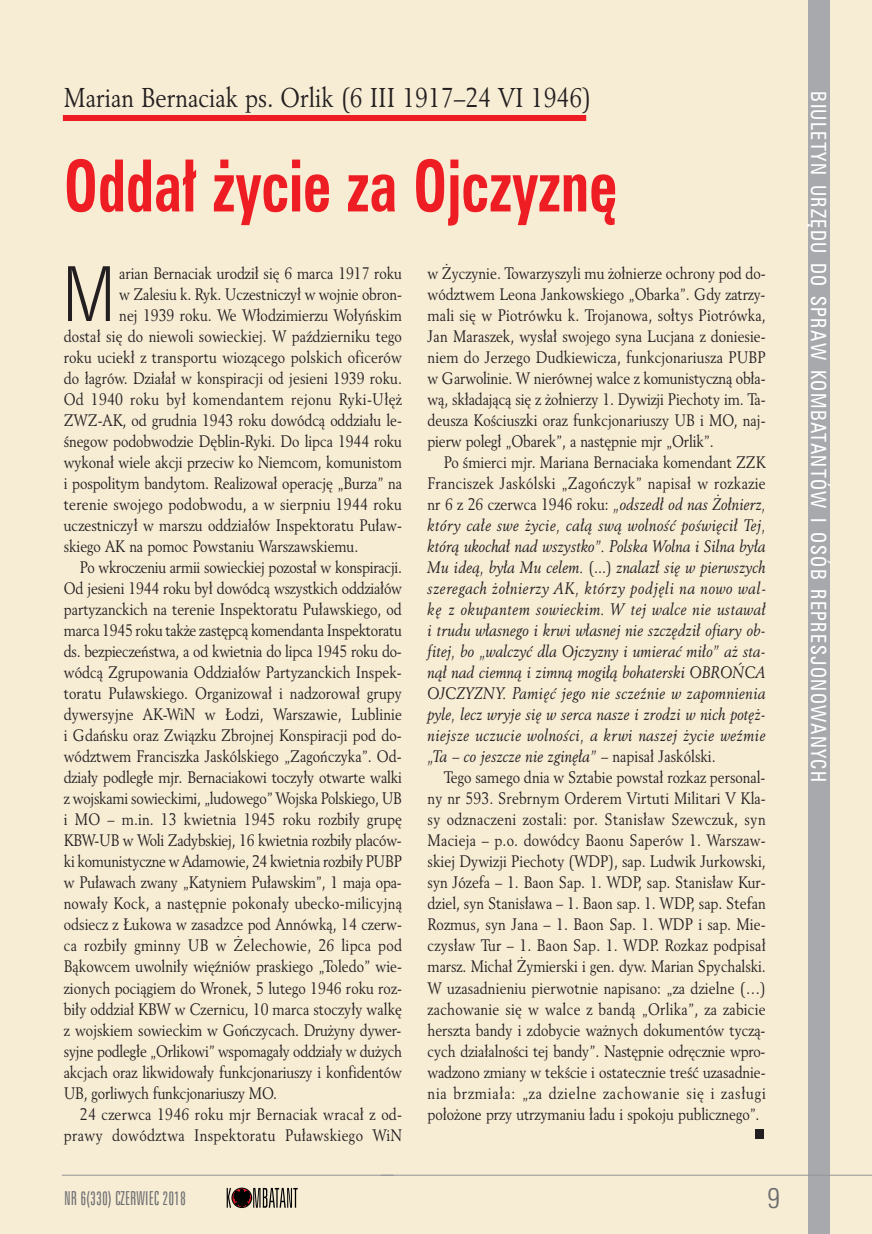
<style>
.page{position:relative;width:872px;height:1234px;background:#fff}
.page>*{position:absolute;margin:0;border:0;box-sizing:border-box;transform-origin:0 0}
.t1{font:76.05px "Zurich Lt Cn EU Normal";color:#231f20;scale:.87 1}
.t2{font:72px "Zurich Cn EU Bold";color:#ee1d23;scale:.8 1}
.t3{font:28.5px "Zurich Lt Cn EU Normal";color:#6c6d70}
.t4{font:27px "Revival 565 EU Normal";color:#231f20;scale:.87 1}
.t5{font:21px "Zurich Cn EU Normal";letter-spacing:.07em;color:#fff;scale:.92 1}
.t6{font:19.2px "Zurich Lt X Cn EU Normal";color:#6c6d70}
.t7{font:16.5px/21px "Revival 565 EU Normal";color:#231f20;text-align:justify;scale:.87 1}
.t8{font:16.5px/21px "Revival 565 EU Italic";letter-spacing:.025em;color:#231f20;text-align:justify;scale:.87 1}
.t9{font:16.5px "Revival 565 EU Normal";letter-spacing:.02em;color:#231f20;scale:.87 1}
.s1{font-family:"Revival 565 EU Italic"}
.s2{font-family:"Revival 565 EU Normal"}
</style>
<div class="page">
<div style="left:0;top:0;width:872px;height:1233px;background:#f7ecd4"></div>
<svg style="left:227px;top:1187px;width:71px;height:20px"></svg>
<hr style="left:62px;top:1174px;width:332px;height:1px;background:#939598">
<div style="left:808px;top:0;width:21px;height:1233px;background:#a8a9ad"></div>
<hr style="left:380px;top:1174px;width:492px;height:1px;background:#939598">
<div style="left:63px;top:115px;width:523px;height:6px;background:#ee1d23"></div>
<div style="left:755px;top:1128px;width:9px;height:10px;background:#231f20"></div>
<h3 class="t4" style="left:64px;top:81px;width:608px">Marian Bernaciak ps. Orlik (6 III 1917–24 VI 1946)</h3>
<h2 class="t2" style="left:64px;top:141px;width:693px">Oddał życie za Ojczyznę</h2>
<h1 class="t1" style="left:64px;top:248px;width:59px">M</h1>
<p class="t7" style="left:119px;top:263px;width:326px">arian Bernaciak urodził się 6 marca 1917 roku</p>
<p class="t7" style="left:119px;top:284px;width:326px">w Zalesiu k. Ryk. Uczestniczył w wojnie obron-</p>
<p class="t7" style="left:119px;top:305px;width:326px">nej 1939 roku. We Włodzimierzu Wołyńskim</p>
<p class="t7" style="left:64px;top:326px;width:390px">dostał się do niewoli sowieckiej. W październiku tego</p>
<p class="t7" style="left:64px;top:347px;width:390px">roku uciekł z transportu wiozącego polskich oficerów</p>
<p class="t7" style="left:64px;top:368px;width:390px">do łagrów. Działał w konspiracji od jesieni 1939 roku.</p>
<p class="t9" style="left:64px;top:389px;width:390px">Od 1940 roku był komendantem rejonu Ryki-Ułęż</p>
<p class="t7" style="left:64px;top:410px;width:390px">ZWZ-AK, od grudnia 1943 roku dowódcą oddziału le-</p>
<p class="t7" style="left:64px;top:431px;width:390px">śnegow podobwodzie Dęblin-Ryki. Do lipca 1944 roku</p>
<p class="t7" style="left:64px;top:452px;width:390px">wykonał wiele akcji przeciw ko Niemcom, komunistom</p>
<p class="t7" style="left:64px;top:473px;width:390px">i pospolitym bandytom. Realizował operację „Burza” na</p>
<p class="t7" style="left:64px;top:494px;width:390px">terenie swojego podobwodu, a w sierpniu 1944 roku</p>
<p class="t7" style="left:64px;top:515px;width:390px">uczestniczył w marszu oddziałów Inspektoratu Puław-</p>
<p class="t7" style="left:64px;top:536px;width:340px">skiego AK na pomoc Powstaniu Warszawskiemu.</p>
<p class="t7" style="left:80px;top:557px;width:372px">Po wkroczeniu armii sowieckiej pozostał w konspiracji.</p>
<p class="t7" style="left:64px;top:578px;width:390px">Od jesieni 1944 roku był dowódcą wszystkich oddziałów</p>
<p class="t7" style="left:64px;top:599px;width:390px">partyzanckich na terenie Inspektoratu Puławskiego, od</p>
<p class="t7" style="left:64px;top:620px;width:390px">marca 1945 roku także zastępcą komendanta Inspektoratu</p>
<p class="t7" style="left:64px;top:641px;width:390px">ds. bezpieczeństwa, a od kwietnia do lipca 1945 roku do-</p>
<p class="t7" style="left:64px;top:662px;width:390px">wódcą Zgrupowania Oddziałów Partyzanckich Inspek-</p>
<p class="t7" style="left:64px;top:683px;width:390px">toratu Puławskiego. Organizował i nadzorował grupy</p>
<p class="t7" style="left:64px;top:704px;width:390px">dywersyjne AK-WiN w Łodzi, Warszawie, Lublinie</p>
<p class="t7" style="left:64px;top:725px;width:390px">i Gdańsku oraz Związku Zbrojnej Konspiracji pod do-</p>
<p class="t7" style="left:64px;top:746px;width:390px">wództwem Franciszka Jaskólskiego „Zagończyka”. Od-</p>
<p class="t7" style="left:64px;top:767px;width:390px">działy podległe mjr. Bernaciakowi toczyły otwarte walki</p>
<p class="t7" style="left:64px;top:788px;width:390px">z wojskami sowieckimi, „ludowego” Wojska Polskiego, UB</p>
<p class="t7" style="left:64px;top:809px;width:390px">i MO – m.in. 13 kwietnia 1945 roku rozbiły grupę</p>
<p class="t7" style="left:64px;top:830px;width:390px">KBW-UB w Woli Zadybskiej, 16 kwietnia rozbiły placów-</p>
<p class="t7" style="left:64px;top:851px;width:390px">ki komunistyczne w Adamowie, 24 kwietnia rozbiły PUBP</p>
<p class="t7" style="left:64px;top:872px;width:390px">w Puławach zwany „Katyniem Puławskim”, 1 maja opa-</p>
<p class="t7" style="left:64px;top:893px;width:390px">nowały Kock, a następnie pokonały ubecko-milicyjną</p>
<p class="t7" style="left:64px;top:914px;width:390px">odsiecz z Łukowa w zasadzce pod Annówką, 14 czerw-</p>
<p class="t9" style="left:64px;top:935px;width:390px">ca rozbiły gminny UB w Żelechowie, 26 lipca pod</p>
<p class="t7" style="left:64px;top:956px;width:390px">Bąkowcem uwolniły więźniów praskiego „Toledo” wie-</p>
<p class="t7" style="left:64px;top:977px;width:390px">zionych pociągiem do Wronek, 5 lutego 1946 roku roz-</p>
<p class="t7" style="left:64px;top:998px;width:390px">biły oddział KBW w Czernicu, 10 marca stoczyły walkę</p>
<p class="t7" style="left:64px;top:1019px;width:389px">z wojskiem sowieckim w Gończycach. Drużyny dywer-</p>
<p class="t7" style="left:64px;top:1040px;width:390px">syjne podległe „Orlikowi” wspomagały oddziały w dużych</p>
<p class="t7" style="left:64px;top:1061px;width:390px">akcjach oraz likwidowały funkcjonariuszy i konfidentów</p>
<p class="t7" style="left:64px;top:1082px;width:246px">UB, gorliwych funkcjonariuszy MO.</p>
<p class="t7" style="left:80px;top:1103px;width:372px">24 czerwca 1946 roku mjr Bernaciak wracał z od-</p>
<p class="t9" style="left:64px;top:1124px;width:390px">prawy dowództwa Inspektoratu Puławskiego WiN</p>
<p class="t7" style="left:427px;top:263px;width:390px">w Życzynie. Towarzyszyli mu żołnierze ochrony pod do&shy;wództwem Leona Jankowskiego „Obarka”. Gdy zatrzy&shy;mali się w Piotrówku k. Trojanowa, sołtys Piotrówka, Jan Maraszek, wysłał swojego syna Lucjana z doniesie&shy;niem do Jerzego Dudkiewicza, funkcjonariusza PUBP w Garwolinie. W nierównej walce z komunistyczną obła&shy;wą, składającą się z żołnierzy 1. Dywizji Piechoty im. Ta&shy;deusza Kościuszki oraz funkcjonariuszy UB i MO, naj&shy;pierw poległ „Obarek”, a następnie mjr „Orlik”.</p>
<p class="t7" style="left:427px;top:452px;width:390px;text-indent:16px">Po śmierci mjr. Mariana Bernaciaka komendant ZZK Franciszek Jaskólski „Zagończyk” napisał w rozkazie nr 6 z 26 czerwca 1946 roku: <span class="s1">„odszedł od nas Żołnierz,</span></p>
<p class="t8" style="left:427px;top:515px;width:391px">który całe swe życie, całą swą wolność poświęcił Tej, którą ukochał nad wszystko”. Polska Wolna i Silna była Mu ideą, była Mu celem. <span class="s2">(...)</span> znalazł się w pierwszych szeregach żołnierzy AK, którzy podjęli na nowo wal&shy;kę z okupantem sowieckim. W tej walce nie ustawał i trudu własnego i krwi własnej nie szczędził ofiary ob&shy;fitej, bo „walczyć dla Ojczyzny i umierać miło” aż sta&shy;nął nad ciemną i zimną mogiłą bohaterski OBROŃCA OJCZYZNY. Pamięć jego nie sczeźnie w zapomnienia pyle, lecz wryje się w serca nasze i zrodzi w nich potęż&shy;niejsze uczucie wolności, a krwi naszej życie weźmie „Ta – co jeszcze nie zginęła” <span class="s2">– napisał Jaskólski.</span></p>
<p class="t7" style="left:427px;top:767px;width:390px;text-indent:16px">Tego samego dnia w Sztabie powstał rozkaz personal&shy;ny nr 593. Srebrnym Orderem Virtuti Militari V Kla&shy;sy odznaczeni zostali: por. Stanisław Szewczuk, syn Macieja – p.o. dowódcy Baonu Saperów 1. Warszaw&shy;skiej Dywizji Piechoty (WDP), sap. Ludwik Jurkowski, syn Józefa – 1. Baon Sap. 1. WDP, sap. Stanisław Kur&shy;dziel, syn Stanisława – 1. Baon sap. 1. WDP, sap. Stefan Rozmus, syn Jana – 1. Baon Sap. 1. WDP i sap. Mie&shy;czysław Tur – 1. Baon Sap. 1. WDP. Rozkaz podpisał marsz. Michał Żymierski i gen. dyw. Marian Spychalski.<br>W uzasadnieniu pierwotnie napisano: „za dzielne (…) zachowanie się w walce z bandą „Orlika”, za zabicie herszta bandy i zdobycie ważnych dokumentów tyczą&shy;cych działalności tej bandy”. Następnie odręcznie wpro&shy;wadzono zmiany w tekście i ostatecznie treść uzasadnie&shy;nia brzmiała: „za dzielne zachowanie się i zasługi położone przy utrzymaniu ładu i spokoju publicznego”.</p>
<p class="t6" style="left:64px;top:1186px;width:123px">NR 6(330) CZERWIEC 2018</p>
<h3 class="t3" style="left:767px;top:1179px;width:15px">9</h3>
<p class="t5" style="left:831px;top:91px;width:752px;rotate:90deg">BIULETYN URZĘDU DO SPRAW KOMBATANTÓW I OSÓB REPRESJONOWANYCH</p>
</div>
